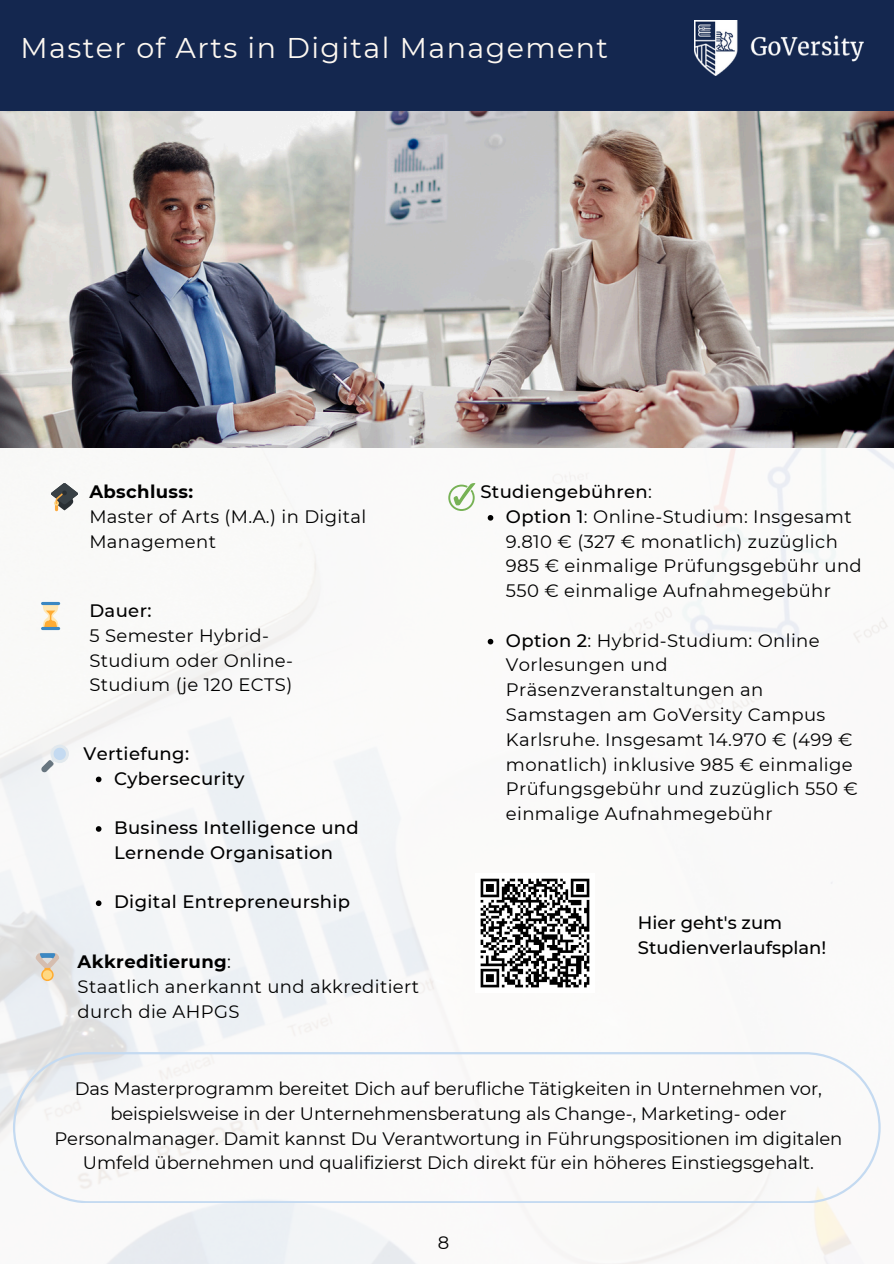
<style>
.page{position:relative;width:894px;height:1264px;background:#fff}
.page>*{position:absolute;margin:0;border:0;box-sizing:border-box;transform-origin:0 0}
.t1{font:28.5px "Montserrat";letter-spacing:.05em;color:#fdf8f1}
.t2{font:18px/24.8px "Montserrat";letter-spacing:.02em;color:#000}
.t3{font:18px/24.8px "Montserrat";letter-spacing:-.005em;color:#000;text-align:center}
.t4{font:500 18px/24.8px "Montserrat";letter-spacing:.02em;color:#000}
.t5{font:500 18px/24.8px "Montserrat";color:#000}
.t6{font:700 18px "Montserrat";letter-spacing:.02em;color:#000}
.s1{font-weight:400}
.s2{font-weight:500}
</style>
<div class="page">
<img style="left:0;top:447px;width:893px;height:816px">
<div style="left:0;top:0;width:893px;height:112px;background:#14274f"></div>
<img style="left:694px;top:21px;width:169px;height:54px">
<svg style="left:13px;top:1052px;width:867px;height:150px"></svg>
<img style="left:0;top:112px;width:893px;height:335px">
<svg style="left:35px;top:953px;width:25px;height:28px"></svg>
<svg style="left:41px;top:744px;width:28px;height:28px"></svg>
<svg style="left:51px;top:483px;width:27px;height:28px"></svg>
<svg style="left:43px;top:605px;width:16px;height:22px"></svg>
<hr style="left:41px;top:627px;width:19px;height:3px;background:#3b88c3;border-radius:2px">
<hr style="left:41px;top:602px;width:19px;height:3px;background:#3b88c3;border-radius:2px">
<svg style="left:448px;top:483px;width:27px;height:28px"></svg>
<div style="left:475px;top:873px;width:119px;height:119px;background:#fff"></div>
<svg style="left:480px;top:878px;width:110px;height:110px"></svg>
<svg style="left:96px;top:776px;width:5px;height:6px"></svg>
<svg style="left:96px;top:826px;width:5px;height:5px"></svg>
<svg style="left:96px;top:900px;width:5px;height:6px"></svg>
<svg style="left:487px;top:515px;width:6px;height:5px"></svg>
<svg style="left:487px;top:639px;width:6px;height:5px"></svg>
<p class="t1" style="left:21px;top:30px;width:588px">Master of Arts in Digital Management</p>
<p class="t6" style="left:89px;top:480px;width:105px">Abschluss:</p>
<p class="t2" style="left:89px;top:504px;width:278px">Master of Arts (M.A.) in Digital<br>Management</p>
<h2 class="t4" style="left:89px;top:598px;width:64px">Dauer:</h2>
<p class="t2" style="left:89px;top:623px;width:205px">5 Semester Hybrid-<br>Studium oder Online-<br>Studium (je 120 ECTS)</p>
<p class="t4" style="left:83px;top:741px;width:107px">Vertiefung:</p>
<h1 class="t4" style="left:114px;top:765px;width:132px">Cybersecurity</h1>
<p class="t4" style="left:114px;top:815px;width:246px">Business Intelligence und<br>Lernende Organisation</p>
<p class="t4" style="left:114px;top:889px;width:237px">Digital Entrepreneurship</p>
<p class="t6" style="left:78px;top:950px;width:155px">Akkreditierung<span class="s1">:</span></p>
<p class="t2" style="left:78px;top:974px;width:343px">Staatlich anerkannt und akkreditiert durch die AHPGS</p>
<p class="t4" style="left:480px;top:479px;width:173px">Studiengebühren<span class="s1">:</span></p>
<p class="t2" style="left:506px;top:504px;width:357px"><span class="s2">Option 1</span>: Online-Studium: Insgesamt 9.810 € (327 € monatlich) zuzüglich 985 € einmalige Prüfungsgebühr und 550 € einmalige Aufnahmegebühr</p>
<p class="t2" style="left:506px;top:628px;width:353px"><span class="s2">Option 2</span>: Hybrid-Studium: Online<br>Vorlesungen und<br>Präsenzveranstaltungen an<br>Samstagen am GoVersity Campus<br>Karlsruhe. Insgesamt 14.970 € (499 € monatlich) inklusive 985 € einmalige<br>Prüfungsgebühr und zuzüglich 550 € einmalige Aufnahmegebühr</p>
<p class="t5" style="left:637px;top:910px;width:190px">Hier geht's zum<br>Studienverlaufsplan!</p>
<p class="t3" style="left:54px;top:1076px;width:789px">Das Masterprogramm bereitet Dich auf berufliche Tätigkeiten in Unternehmen vor, beispielsweise in der Unternehmensberatung als Change-, Marketing- oder Personalmanager. Damit kannst Du Verantwortung in Führungspositionen im digitalen Umfeld übernehmen und qualifizierst Dich direkt für ein höheres Einstiegsgehalt.</p>
<p class="t2" style="left:437px;top:1229px;width:13px">8</p>
</div>
